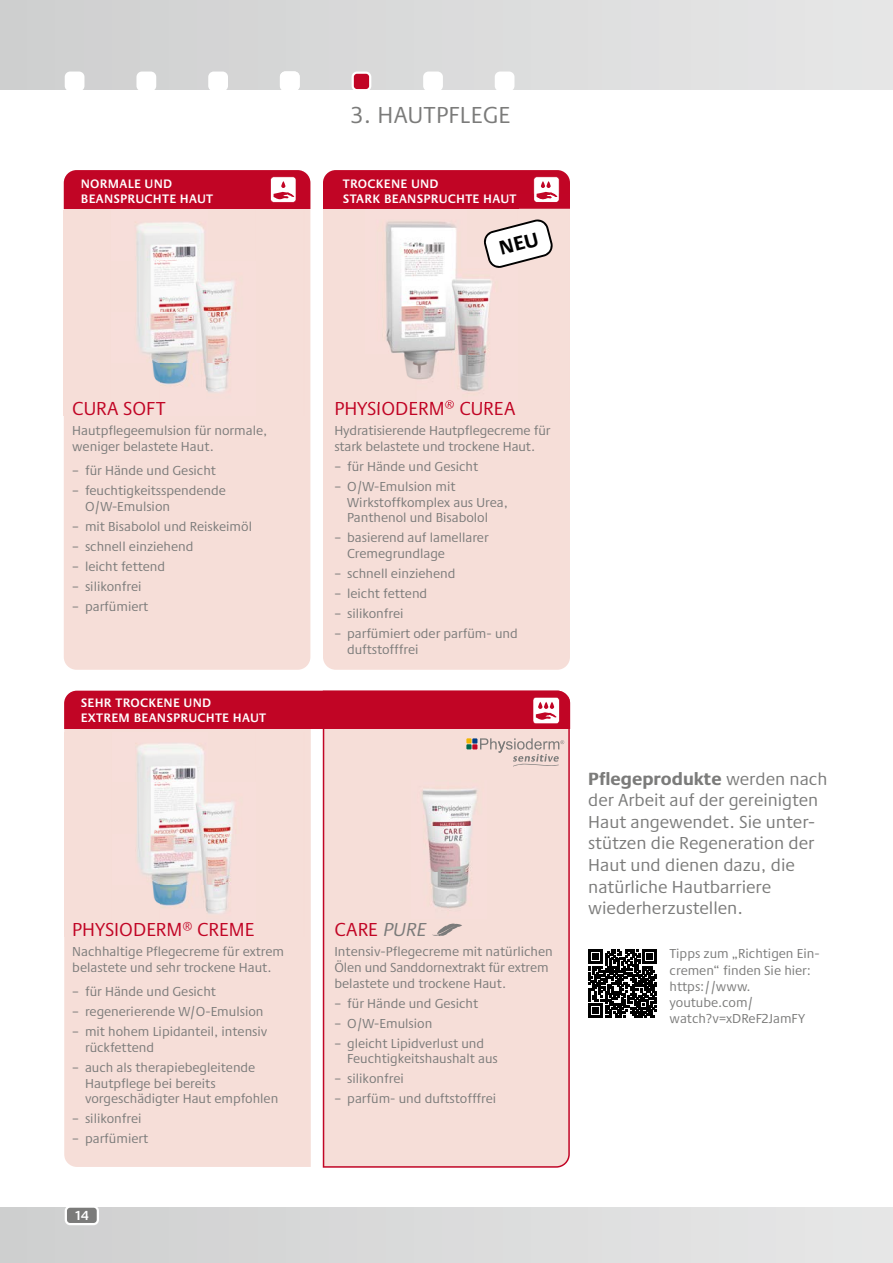
<style>
.page{position:relative;width:893px;height:1263px;background:#fff}
.page>*{position:absolute;margin:0;border:0;box-sizing:border-box;transform-origin:0 0}
.t1{font:24px "Praxis Next";letter-spacing:.01em;color:#7b7b7a}
.t2{font:19.5px "Praxis Next";color:#c10525}
.t3{font:18px/21.6px "Praxis Next";color:#7b7b7a}
.t4{font:700 18px "Praxis LT Pro";color:#7b7b7a}
.t5{font:13.5px/15.8px "Praxis Next";color:#7b7b7a}
.t6{font:600 13.5px "Praxis";color:#fff}
.t7{font:600 12.75px/15.3px "Praxis";letter-spacing:.02em;color:#fff}
.s1{font-style:italic;color:#7b7b7a}
.s2{font-family:"Praxis Next";font-weight:400}
</style>
<div class="page">
<div style="left:0;top:0;width:893px;height:89px;background:#dbdbdc"></div>
<div style="left:0;top:1208px;width:893px;height:55px;background:#dbdbdc"></div>
<svg style="left:423px;top:72px;width:20px;height:18px"></svg>
<svg style="left:495px;top:72px;width:19px;height:18px"></svg>
<svg style="left:352px;top:72px;width:19px;height:18px"></svg>
<svg style="left:208px;top:72px;width:20px;height:18px"></svg>
<svg style="left:280px;top:71px;width:20px;height:19px"></svg>
<svg style="left:136px;top:72px;width:20px;height:18px"></svg>
<svg style="left:65px;top:72px;width:19px;height:18px"></svg>
<div style="left:64px;top:170px;width:246px;height:500px;background:#f6ded8;border-radius:13px"></div>
<div style="left:64px;top:170px;width:246px;height:39px;background:#c10525"></div>
<div style="left:323px;top:170px;width:247px;height:500px;background:#f6ded8;border-radius:13px"></div>
<div style="left:323px;top:170px;width:247px;height:39px;background:#c10525"></div>
<svg style="left:270px;top:177px;width:26px;height:25px"></svg>
<svg style="left:534px;top:177px;width:25px;height:17px"></svg>
<div style="left:323px;top:729px;width:247px;height:439px;background:#f6ded8"></div>
<div style="left:64px;top:729px;width:247px;height:438px;background:#f6ded8"></div>
<div style="left:64px;top:691px;width:506px;height:38px;background:#c10525"></div>
<img style="left:136px;top:222px;width:99px;height:171px">
<img style="left:64px;top:732px;width:241px;height:204px">
<img style="left:412px;top:780px;width:74px;height:138px">
<img style="left:385px;top:208px;width:185px;height:147px">
<img style="left:371px;top:355px;width:46px;height:47px">
<img style="left:417px;top:355px;width:94px;height:47px">
<img style="left:534px;top:194px;width:25px;height:8px">
<img style="left:537px;top:194px;width:20px;height:5px">
<img style="left:366px;top:402px;width:77px;height:2px">
<svg style="left:445px;top:400px;width:9px;height:4px"></svg>
<img style="left:462px;top:402px;width:50px;height:2px">
<svg style="left:466px;top:738px;width:98px;height:28px;background:#dcc8c2"></svg>
<svg style="left:65px;top:1207px;width:34px;height:18px"></svg>
<svg style="left:432px;top:923px;width:30px;height:13px"></svg>
<svg style="left:533px;top:697px;width:26px;height:27px"></svg>
<svg style="left:588px;top:949px;width:69px;height:69px"></svg>
<svg style="left:483px;top:218px;width:71px;height:51px"></svg>
<p class="t7" style="left:81px;top:176px;width:134px">NORMALE UND<br>BEANSPRUCHTE HAUT</p>
<h1 class="t1" style="left:351px;top:97px;width:161px">3. HAUTPFLEGE</h1>
<p class="t7" style="left:343px;top:176px;width:175px">TROCKENE UND<br>STARK BEANSPRUCHTE HAUT</p>
<h2 class="t2" style="left:72px;top:394px;width:95px">CURA SOFT</h2>
<p class="t5" style="left:72px;top:422px;width:197px">Hautpflegeemulsion für normale, weniger belastete Haut.</p>
<p class="t5" style="left:72px;top:462px;width:145px">– für Hände und Gesicht</p>
<p class="t5" style="left:85px;top:482px;width:142px;text-indent:-13px">– feuchtigkeitsspendende<br>O/W-Emulsion</p>
<p class="t5" style="left:72px;top:518px;width:181px">– mit Bisabolol und Reiskeimöl</p>
<p class="t5" style="left:72px;top:538px;width:123px">– schnell einziehend</p>
<p class="t5" style="left:72px;top:558px;width:94px">– leicht fettend</p>
<p class="t5" style="left:72px;top:578px;width:71px">– silikonfrei</p>
<p class="t5" style="left:72px;top:598px;width:77px">– parfümiert</p>
<p class="t7" style="left:81px;top:695px;width:187px">SEHR TROCKENE UND<br>EXTREM BEANSPRUCHTE HAUT</p>
<h2 class="t2" style="left:72px;top:915px;width:184px">PHYSIODERM<sup>®</sup> CREME</h2>
<p class="t5" style="left:72px;top:943px;width:213px">Nachhaltige Pflegecreme für extrem belastete und sehr trockene Haut.</p>
<p class="t5" style="left:72px;top:983px;width:145px">– für Hände und Gesicht</p>
<p class="t5" style="left:72px;top:1003px;width:193px">– regenerierende W/O-Emulsion</p>
<p class="t5" style="left:85px;top:1023px;width:184px;text-indent:-13px">– mit hohem Lipidanteil, intensiv rückfettend</p>
<p class="t5" style="left:85px;top:1059px;width:195px;text-indent:-13px">– auch als therapiebegleitende<br>Hautpflege bei bereits vorgeschädigter Haut empfohlen</p>
<p class="t5" style="left:72px;top:1111px;width:71px">– silikonfrei</p>
<p class="t5" style="left:72px;top:1131px;width:77px">– parfümiert</p>
<p class="t6" style="left:74px;top:1208px;width:16px">14</p>
<h2 class="t2" style="left:334px;top:394px;width:183px">PHYSIODERM<sup>®</sup> CUREA</h2>
<p class="t5" style="left:334px;top:422px;width:218px">Hydratisierende Hautpflegecreme für stark belastete und trockene Haut.</p>
<p class="t5" style="left:334px;top:458px;width:145px">– für Hände und Gesicht</p>
<p class="t5" style="left:347px;top:478px;width:162px;text-indent:-13px">– O/W-Emulsion mit<br>Wirkstoffkomplex aus Urea,<br>Panthenol und Bisabolol</p>
<p class="t5" style="left:347px;top:529px;width:143px;text-indent:-13px">– basierend auf lamellarer<br>Cremegrundlage</p>
<p class="t5" style="left:334px;top:565px;width:123px">– schnell einziehend</p>
<p class="t5" style="left:334px;top:585px;width:94px">– leicht fettend</p>
<p class="t5" style="left:334px;top:605px;width:71px">– silikonfrei</p>
<p class="t5" style="left:347px;top:625px;width:172px;text-indent:-13px">– parfümiert oder parfüm- und duftstofffrei</p>
<h2 class="t2" style="left:334px;top:915px;width:97px">CARE <span class="s1">PURE</span></h2>
<p class="t5" style="left:334px;top:943px;width:220px">Intensiv-Pflegecreme mit natürlichen<br>Ölen und Sanddornextrakt für extrem belastete und trockene Haut.</p>
<p class="t5" style="left:334px;top:995px;width:145px">– für Hände und Gesicht</p>
<p class="t5" style="left:334px;top:1015px;width:99px">– O/W-Emulsion</p>
<p class="t5" style="left:347px;top:1035px;width:152px;text-indent:-13px">– gleicht Lipidverlust und<br>Feuchtigkeitshaushalt aus</p>
<p class="t5" style="left:334px;top:1070px;width:71px">– silikonfrei</p>
<p class="t5" style="left:334px;top:1090px;width:163px">– parfüm- und duftstofffrei</p>
<h3 class="t4" style="left:588px;top:768px;width:241px">Pflegeprodukte <span class="s2">werden nach</span></h3>
<h3 class="t3" style="left:588px;top:789px;width:232px">der Arbeit auf der gereinigten<br>Haut angewendet. Sie unter&shy;stützen die Regeneration der<br>Haut und dienen dazu, die natürliche Hautbarriere wiederherzustellen.</h3>
<p class="t5" style="left:670px;top:945px;width:152px;line-height:16.2px">Tipps zum „Richtigen Ein&shy;cremen“ finden Sie hier: https://www. youtube.com/ watch?v=xDReF2JamFY</p>
</div>
